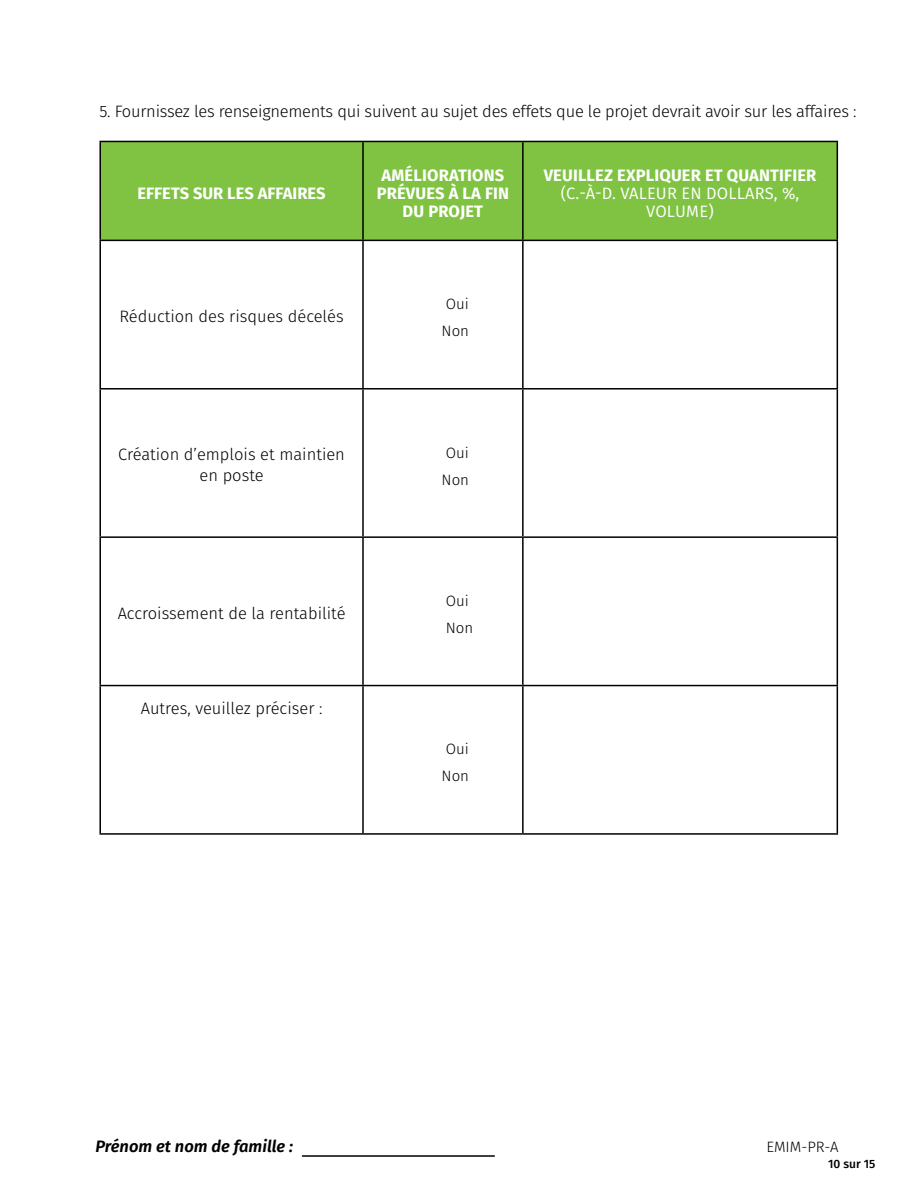
<style>
.page{position:relative;width:918px;height:1188px;background:#fff}
.page>*{position:absolute;margin:0;border:0;box-sizing:border-box;transform-origin:0 0}
.t1{font:300 16.5px/21px "Fira Sans";letter-spacing:-.015em;color:#000;text-align:center}
.t2{font:700 16.5px/18px "Fira Sans";letter-spacing:.01em;color:#fff;text-align:center}
.t3{font:16.5px/18px "Fira Sans";letter-spacing:.01em;color:#fff;text-align:center}
.t4{font:italic 600 16.5px "Fira Sans";color:#000}
.t5{font:300 15px "Fira Sans";color:#000}
.t6{font:500 12px "Fira Sans";color:#000}
</style>
<div class="page">
<hr style="left:302px;top:1155px;width:193px;height:2px;background:#000">
<div style="left:101px;top:142px;width:736px;height:98px;background:#80c343"></div>
<hr style="left:99px;top:141px;width:264px;height:1px;background:#000">
<hr style="left:99px;top:142px;width:2px;height:98px;background:#000">
<hr style="left:363px;top:141px;width:160px;height:1px;background:#000">
<hr style="left:362px;top:142px;width:2px;height:98px;background:#000">
<hr style="left:523px;top:141px;width:315px;height:1px;background:#000">
<hr style="left:522px;top:142px;width:2px;height:98px;background:#000">
<hr style="left:837px;top:142px;width:1px;height:98px;background:#000">
<hr style="left:99px;top:240px;width:264px;height:1px;background:#000">
<hr style="left:99px;top:241px;width:2px;height:147px;background:#000">
<hr style="left:363px;top:240px;width:160px;height:1px;background:#000">
<hr style="left:362px;top:241px;width:2px;height:147px;background:#000">
<hr style="left:523px;top:240px;width:315px;height:1px;background:#000">
<hr style="left:522px;top:241px;width:2px;height:147px;background:#000">
<hr style="left:837px;top:241px;width:1px;height:147px;background:#000">
<hr style="left:99px;top:388px;width:264px;height:2px;background:#000">
<hr style="left:99px;top:390px;width:2px;height:146px;background:#000">
<hr style="left:363px;top:388px;width:160px;height:2px;background:#000">
<hr style="left:362px;top:390px;width:2px;height:146px;background:#000">
<hr style="left:523px;top:388px;width:315px;height:2px;background:#000">
<hr style="left:522px;top:390px;width:2px;height:146px;background:#000">
<hr style="left:837px;top:390px;width:1px;height:146px;background:#000">
<hr style="left:99px;top:536px;width:264px;height:2px;background:#000">
<hr style="left:99px;top:538px;width:2px;height:147px;background:#000">
<hr style="left:363px;top:536px;width:160px;height:2px;background:#000">
<hr style="left:362px;top:538px;width:2px;height:147px;background:#000">
<hr style="left:523px;top:536px;width:315px;height:2px;background:#000">
<hr style="left:522px;top:538px;width:2px;height:147px;background:#000">
<hr style="left:837px;top:538px;width:1px;height:147px;background:#000">
<hr style="left:99px;top:685px;width:264px;height:1px;background:#000">
<hr style="left:99px;top:686px;width:2px;height:147px;background:#000">
<hr style="left:363px;top:685px;width:160px;height:1px;background:#000">
<hr style="left:362px;top:686px;width:2px;height:147px;background:#000">
<hr style="left:523px;top:685px;width:315px;height:1px;background:#000">
<hr style="left:522px;top:686px;width:2px;height:147px;background:#000">
<hr style="left:837px;top:686px;width:1px;height:147px;background:#000">
<hr style="left:99px;top:833px;width:264px;height:2px;background:#000">
<hr style="left:363px;top:833px;width:160px;height:2px;background:#000">
<hr style="left:523px;top:833px;width:315px;height:2px;background:#000">
<p class="t1" style="left:99px;top:100px;width:759px">5. Fournissez les renseignements qui suivent au sujet des effets que le projet devrait avoir sur les affaires :</p>
<p class="t2" style="left:138px;top:184px;width:190px">EFFETS SUR LES AFFAIRES</p>
<p class="t1" style="left:119px;top:306px;width:226px">Réduction des risques décelés</p>
<p class="t2" style="left:377px;top:166px;width:134px">AMÉLIORATIONS<br>PRÉVUES À LA FIN<br>DU PROJET</p>
<p class="t2" style="left:544px;top:166px;width:274px">VEUILLEZ EXPLIQUER ET QUANTIFIER</p>
<p class="t3" style="left:561px;top:184px;width:240px">(C.-À-D. VALEUR EN DOLLARS, %,<br>VOLUME)</p>
<p class="t5" style="left:446px;top:293px;width:25px">Oui</p>
<p class="t5" style="left:442px;top:320px;width:29px">Non</p>
<p class="t1" style="left:118px;top:444px;width:228px">Création d’emplois et maintien en poste</p>
<p class="t5" style="left:446px;top:442px;width:25px">Oui</p>
<p class="t5" style="left:442px;top:469px;width:29px">Non</p>
<p class="t1" style="left:118px;top:603px;width:229px">Accroissement de la rentabilité</p>
<p class="t1" style="left:141px;top:698px;width:183px">Autres, veuillez préciser :</p>
<p class="t5" style="left:446px;top:590px;width:25px">Oui</p>
<p class="t5" style="left:446px;top:617px;width:29px">Non</p>
<p class="t5" style="left:446px;top:739px;width:25px">Oui</p>
<p class="t5" style="left:442px;top:766px;width:29px">Non</p>
<p class="t4" style="left:96px;top:1133px;width:199px">Prénom et nom de famille :</p>
<p class="t5" style="left:766px;top:1136px;width:74px">EMIM-PR-A</p>
<p class="t6" style="left:828px;top:1155px;width:49px">10 sur 15</p>
</div>
